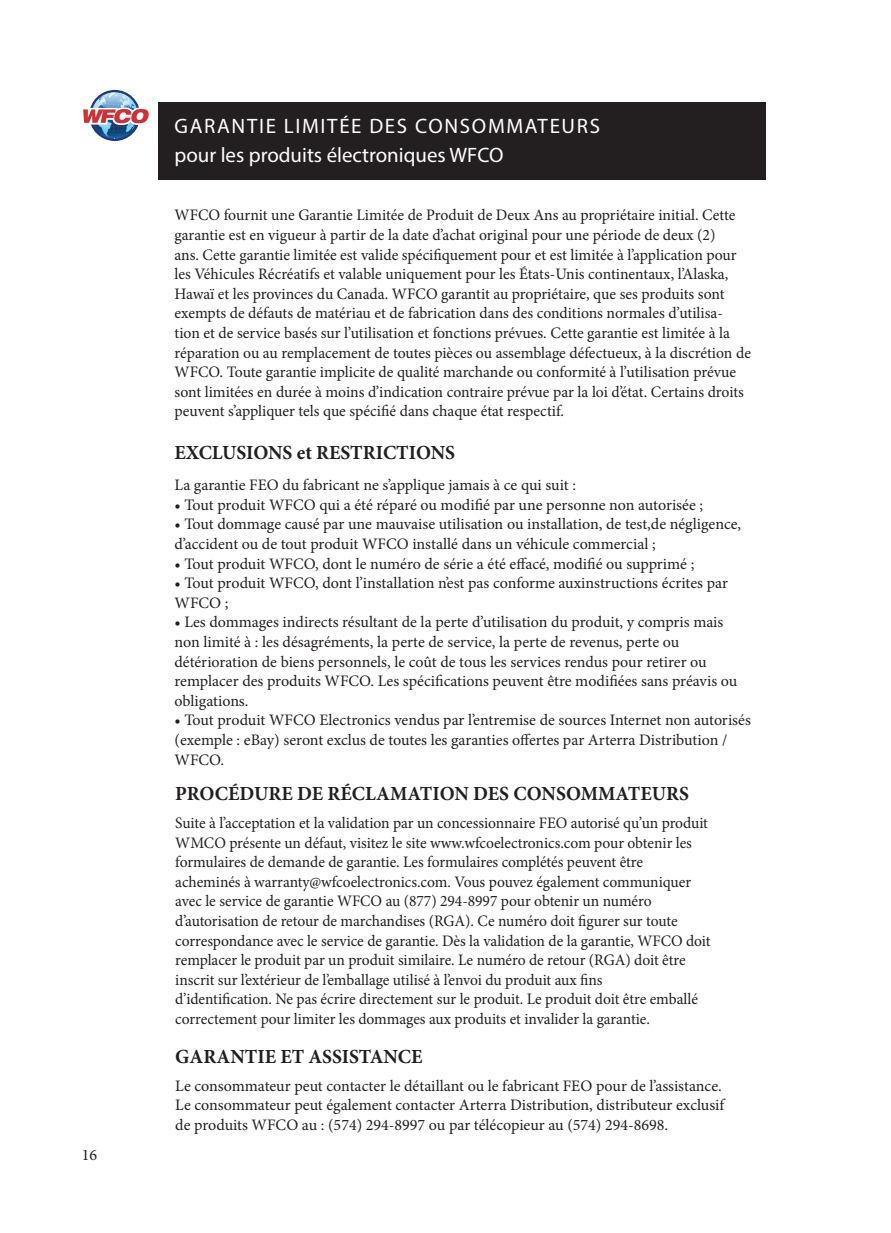
<style>
.page{position:relative;width:891px;height:1233px;background:#fff}
.page>*{position:absolute;margin:0;border:0;box-sizing:border-box;transform-origin:0 0}
.SECTION_SUBHEADER{font:21px "Myriad Pro";color:#fff}
.BIG_SECTIO_HEADER{font:21px "Myriad Pro";letter-spacing:.08em;color:#fff}
.BODY_TEXT_HEADERS{font:700 20px "Minion Pro";color:#231f20}
.MAIN_BODY_TEXT{font:16px/19.6px "Minion Pro";letter-spacing:-.005em;color:#231f20}
</style>
<div class="page">
<svg style="left:83px;top:91px;width:66px;height:49px"></svg>
<div style="left:158px;top:102px;width:607px;height:78px;background:#231f20"></div>
<p class="MAIN_BODY_TEXT" style="left:82px;top:1145px;width:17px">16</p>
<p class="BIG_SECTIO_HEADER" style="left:174px;top:113px;width:427px">GARANTIE LIMITÉE DES CONSOMMATEURS</p>
<p class="SECTION_SUBHEADER" style="left:174px;top:142px;width:330px">pour les produits électroniques WFCO</p>
<p class="MAIN_BODY_TEXT" style="left:174px;top:206px;width:578px">WFCO fournit une Garantie Limitée de Produit de Deux Ans au propriétaire initial. Cette garantie est en vigueur à partir de la date d’achat original pour une période de deux (2)<br>ans. Cette garantie limitée est valide spécifiquement pour et est limitée à l’application pour les Véhicules Récréatifs et valable uniquement pour les États-Unis continentaux, l’Alaska, Hawaï et les provinces du Canada. WFCO garantit au propriétaire, que ses produits sont exempts de défauts de matériau et de fabrication dans des conditions normales d’utilisa&shy;tion et de service basés sur l’utilisation et fonctions prévues. Cette garantie est limitée à la réparation ou au remplacement de toutes pièces ou assemblage défectueux, à la discrétion de WFCO. Toute garantie implicite de qualité marchande ou conformité à l’utilisation prévue sont limitées en durée à moins d’indication contraire prévue par la loi d’état. Certains droits peuvent s’appliquer tels que spécifié dans chaque état respectif.</p>
<p class="BODY_TEXT_HEADERS" style="left:174px;top:439px;width:282px">EXCLUSIONS et RESTRICTIONS</p>
<p class="MAIN_BODY_TEXT" style="left:174px;top:475px;width:403px">La garantie FEO du fabricant ne s’applique jamais à ce qui suit :</p>
<p class="MAIN_BODY_TEXT" style="left:174px;top:495px;width:530px">• Tout produit WFCO qui a été réparé ou modifié par une personne non autorisée ;</p>
<p class="MAIN_BODY_TEXT" style="left:174px;top:515px;width:568px">• Tout dommage causé par une mauvaise utilisation ou installation, de test,de négligence, d’accident ou de tout produit WFCO installé dans un véhicule commercial ;</p>
<p class="MAIN_BODY_TEXT" style="left:174px;top:554px;width:521px">• Tout produit WFCO, dont le numéro de série a été effacé, modifié ou supprimé ;</p>
<p class="MAIN_BODY_TEXT" style="left:174px;top:573px;width:555px">• Tout produit WFCO, dont l’installation n’est pas conforme auxinstructions écrites par<br>WFCO ;</p>
<p class="MAIN_BODY_TEXT" style="left:174px;top:613px;width:550px">• Les dommages indirects résultant de la perte d’utilisation du produit, y compris mais non limité à : les désagréments, la perte de service, la perte de revenus, perte ou</p>
<p class="MAIN_BODY_TEXT" style="left:174px;top:652px;width:564px">détérioration de biens personnels, le coût de tous les services rendus pour retirer ou remplacer des produits WFCO. Les spécifications peuvent être modifiées sans préavis ou obligations.</p>
<p class="MAIN_BODY_TEXT" style="left:174px;top:711px;width:578px">• Tout produit WFCO Electronics vendus par l’entremise de sources Internet non autorisés (exemple : eBay) seront exclus de toutes les garanties offertes par Arterra Distribution /<br>WFCO.</p>
<p class="BODY_TEXT_HEADERS" style="left:175px;top:780px;width:515px">PROCÉDURE DE RÉCLAMATION DES CONSOMMATEURS</p>
<p class="MAIN_BODY_TEXT" style="left:175px;top:813px;width:534px">Suite à l’acceptation et la validation par un concessionnaire FEO autorisé qu’un produit</p>
<p class="MAIN_BODY_TEXT" style="left:175px;top:833px;width:518px">WMCO présente un défaut, visitez le site www.wfcoelectronics.com pour obtenir les</p>
<p class="MAIN_BODY_TEXT" style="left:175px;top:852px;width:469px">formulaires de demande de garantie. Les formulaires complétés peuvent être</p>
<p class="MAIN_BODY_TEXT" style="left:175px;top:872px;width:517px">acheminés à warranty@wfcoelectronics.com. Vous pouvez également communiquer</p>
<p class="MAIN_BODY_TEXT" style="left:175px;top:892px;width:478px">avec le service de garantie WFCO au (877) 294-8997 pour obtenir un numéro</p>
<p class="MAIN_BODY_TEXT" style="left:175px;top:911px;width:504px">d’autorisation de retour de marchandises (RGA). Ce numéro doit figurer sur toute</p>
<p class="MAIN_BODY_TEXT" style="left:175px;top:931px;width:537px">correspondance avec le service de garantie. Dès la validation de la garantie, WFCO doit</p>
<p class="MAIN_BODY_TEXT" style="left:175px;top:950px;width:512px">remplacer le produit par un produit similaire. Le numéro de retour (RGA) doit être</p>
<p class="MAIN_BODY_TEXT" style="left:175px;top:970px;width:429px">inscrit sur l’extérieur de l’emballage utilisé à l’envoi du produit aux fins</p>
<p class="MAIN_BODY_TEXT" style="left:175px;top:990px;width:524px">d’identification. Ne pas écrire directement sur le produit. Le produit doit être emballé</p>
<p class="MAIN_BODY_TEXT" style="left:175px;top:1009px;width:476px">correctement pour limiter les dommages aux produits et invalider la garantie.</p>
<p class="BODY_TEXT_HEADERS" style="left:175px;top:1043px;width:249px">GARANTIE ET ASSISTANCE</p>
<p class="MAIN_BODY_TEXT" style="left:175px;top:1076px;width:548px">Le consommateur peut contacter le détaillant ou le fabricant FEO pour de l’assistance.</p>
<p class="MAIN_BODY_TEXT" style="left:175px;top:1095px;width:550px">Le consommateur peut également contacter Arterra Distribution, distributeur exclusif</p>
<p class="MAIN_BODY_TEXT" style="left:175px;top:1115px;width:494px">de produits WFCO au : (574) 294-8997 ou par télécopieur au (574) 294-8698.</p>
</div>
